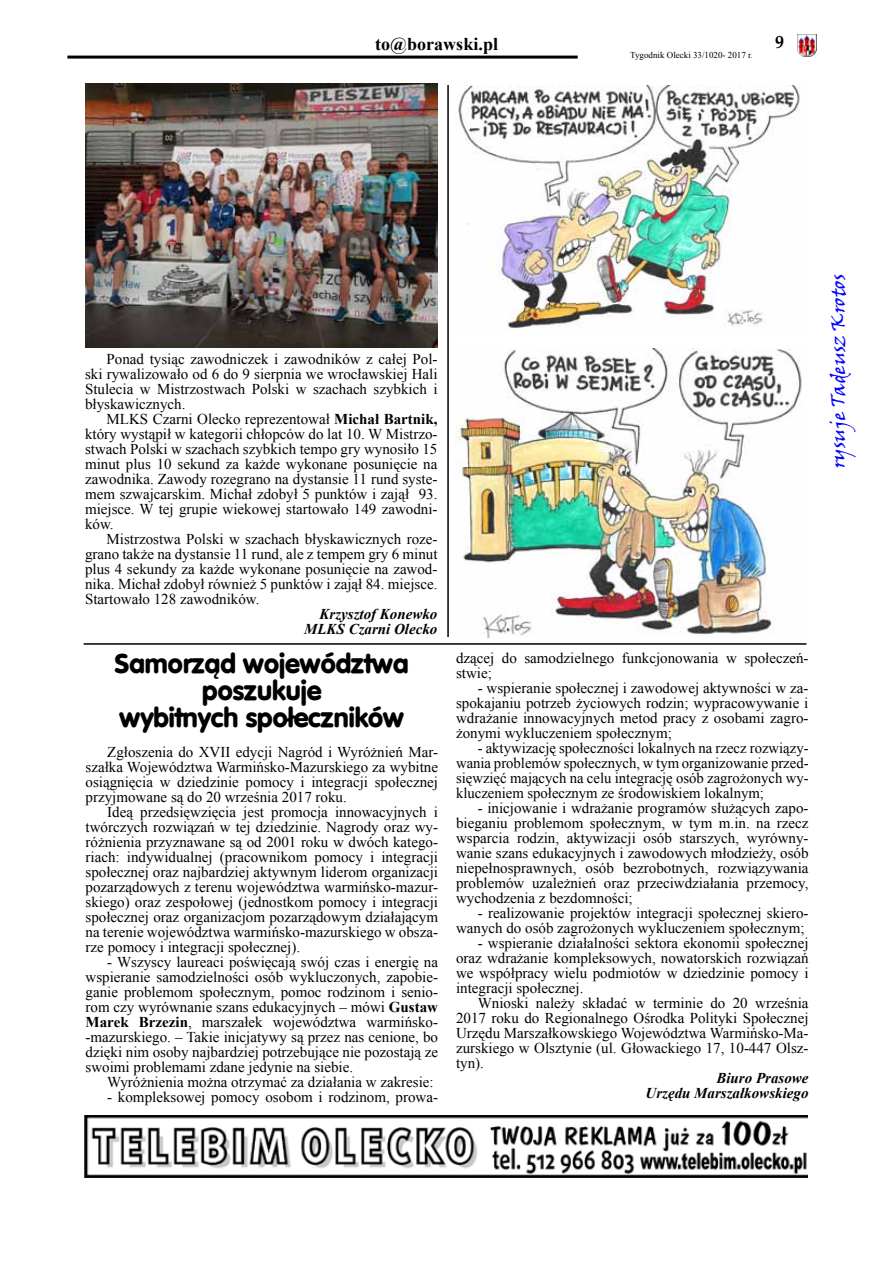
<style>
.page{position:relative;width:893px;height:1263px;background:#fff}
.page>*{position:absolute;margin:0;border:0;box-sizing:border-box;transform-origin:0 0}
.t1{font:700 27px/27px "Vogue";color:#000;text-align:center}
.t2{font:19.5px "Viner Hand ITC";color:#00f}
.t3{font:700 18px "Times New Roman";letter-spacing:.005em;color:#000}
.t4{font:700 18px "Palm Springs";color:#000}
.t5{font:15px/15px "Times New Roman";color:#000;text-align:justify}
.t6{font:italic 700 15px/15px "Times New Roman";color:#000;text-align:right}
.t7{font:9px "Times New Roman";color:#000}
.s1{font-weight:700}
</style>
<div class="page">
<img style="left:797px;top:34px;width:19px;height:23px">
<hr style="left:67px;top:56px;width:511px;height:3px;background:#000">
<img style="left:85px;top:1115px;width:723px;height:62px">
<hr style="left:84px;top:643px;width:722px;height:2px;background:#000">
<img style="left:85px;top:83px;width:352px;height:265px">
<hr style="left:447px;top:85px;width:2px;height:552px;background:#000">
<img style="left:458px;top:85px;width:342px;height:243px">
<img style="left:455px;top:348px;width:347px;height:289px">
<p class="t3" style="left:375px;top:32px;width:124px">to@borawski.pl</p>
<p class="t7" style="left:630px;top:49px;width:124px">Tygodnik Olecki 33/1020- 2017 r.</p>
<p class="t4" style="left:775px;top:31px;width:10px">9</p>
<p class="t5" style="left:85px;top:351px;width:354px;text-indent:22px">Ponad tysiąc zawodniczek i zawodników z całej Pol&shy;ski rywalizowało od 6 do 9 sierpnia we wrocławskiej Hali Stulecia w Mistrzostwach Polski w szachach szybkich i błyskawicznych.</p>
<p class="t5" style="left:85px;top:411px;width:354px;text-indent:22px">MLKS Czarni Olecko reprezentował <span class="s1">Michał Bartnik, </span>który wystąpił w kategorii chłopców do lat 10. W Mistrzo&shy;stwach Polski w szachach szybkich tempo gry wynosiło 15 minut plus 10 sekund za każde wykonane posunięcie na zawodnika. Zawody rozegrano na dystansie 11 rund syste&shy;mem szwajcarskim. Michał zdobył 5 punktów i zajął 93. miejsce. W tej grupie wiekowej startowało 149 zawodni&shy;ków.</p>
<p class="t5" style="left:85px;top:531px;width:354px;text-indent:22px">Mistrzostwa Polski w szachach błyskawicznych roze&shy;grano także na dystansie 11 rund, ale z tempem gry 6 minut plus 4 sekundy za każde wykonane posunięcie na zawod&shy;nika. Michał zdobył również 5 punktów i zajął 84. miejsce.<br>Startowało 128 zawodników.</p>
<p class="t6" style="left:304px;top:606px;width:135px">Krzysztof Konewko<br>MLKS Czarni Olecko</p>
<h1 class="t1" style="left:115px;top:649px;width:295px">Samorząd województwa poszukuje<br>wybitnych społeczników</h1>
<p class="t5" style="left:86px;top:744px;width:354px;text-indent:22px">Zgłoszenia do XVII edycji Nagród i Wyróżnień Mar&shy;szałka Województwa Warmińsko-Mazurskiego za wybitne osiągnięcia w dziedzinie pomocy i integracji społecznej przyjmowane są do 20 września 2017 roku.</p>
<p class="t5" style="left:86px;top:804px;width:354px;text-indent:22px">Ideą przedsięwzięcia jest promocja innowacyjnych i twórczych rozwiązań w tej dziedzinie. Nagrody oraz wy&shy;różnienia przyznawane są od 2001 roku w dwóch katego&shy;riach: indywidualnej (pracownikom pomocy i integracji społecznej oraz najbardziej aktywnym liderom organizacji pozarządowych z terenu województwa warmińsko-mazur&shy;skiego) oraz zespołowej (jednostkom pomocy i integracji społecznej oraz organizacjom pozarządowym działającym na terenie województwa warmińsko-mazurskiego w obsza&shy;rze pomocy i integracji społecznej).</p>
<p class="t5" style="left:86px;top:954px;width:354px;text-indent:22px">- Wszyscy laureaci poświęcają swój czas i energię na wspieranie samodzielności osób wykluczonych, zapobie&shy;ganie problemom społecznym, pomoc rodzinom i senio&shy;rom czy wyrównanie szans edukacyjnych – mówi <span class="s1">Gustaw Marek Brzezin</span>, marszałek województwa warmińsko--mazurskiego. – Takie inicjatywy są przez nas cenione, bo dzięki nim osoby najbardziej potrzebujące nie pozostają ze swoimi problemami zdane jedynie na siebie.</p>
<p class="t5" style="left:107px;top:1074px;width:328px">Wyróżnienia można otrzymać za działania w zakresie:</p>
<p class="t5" style="left:107px;top:1089px;width:332px">- kompleksowej pomocy osobom i rodzinom, prowa-</p>
<p class="t5" style="left:456px;top:650px;width:354px">dzącej do samodzielnego funkcjonowania w społeczeń&shy;stwie;</p>
<p class="t5" style="left:456px;top:680px;width:354px;text-indent:22px">- wspieranie społecznej i zawodowej aktywności w za&shy;spokajaniu potrzeb życiowych rodzin; wypracowywanie i wdrażanie innowacyjnych metod pracy z osobami zagro&shy;żonymi wykluczeniem społecznym;</p>
<p class="t5" style="left:456px;top:740px;width:354px;text-indent:22px">- aktywizację społeczności lokalnych na rzecz rozwiązy&shy;wania problemów społecznych, w tym organizowanie przed&shy;sięwzięć mających na celu integrację osób zagrożonych wy&shy;kluczeniem społecznym ze środowiskiem lokalnym;</p>
<p class="t5" style="left:456px;top:800px;width:354px;text-indent:22px">- inicjowanie i wdrażanie programów służących zapo&shy;bieganiu problemom społecznym, w tym m.in. na rzecz wsparcia rodzin, aktywizacji osób starszych, wyrówny&shy;wanie szans edukacyjnych i zawodowych młodzieży, osób niepełnosprawnych, osób bezrobotnych, rozwiązywania problemów uzależnień oraz przeciwdziałania przemocy, wychodzenia z bezdomności;</p>
<p class="t5" style="left:456px;top:905px;width:354px;text-align:right">- realizowanie projektów integracji społecznej skiero&shy;wanych do osób zagrożonych wykluczeniem społecznym;</p>
<p class="t5" style="left:456px;top:935px;width:354px;text-indent:22px">- wspieranie działalności sektora ekonomii społecznej oraz wdrażanie kompleksowych, nowatorskich rozwiązań we współpracy wielu podmiotów w dziedzinie pomocy i integracji społecznej.</p>
<p class="t5" style="left:456px;top:995px;width:354px;text-indent:22px">Wnioski należy składać w terminie do 20 września 2017 roku do Regionalnego Ośrodka Polityki Społecznej Urzędu Marszałkowskiego Województwa Warmińsko-Ma&shy;zurskiego w Olsztynie (ul. Głowackiego 17, 10-447 Olsz&shy;tyn).</p>
<p class="t6" style="left:645px;top:1070px;width:164px">Biuro Prasowe<br>Urzędu Marszałkowskiego</p>
<h2 class="t2" style="left:826px;top:468px;width:196px;rotate:-90deg">rysuje Tadeusz Krotos</h2>
</div>
